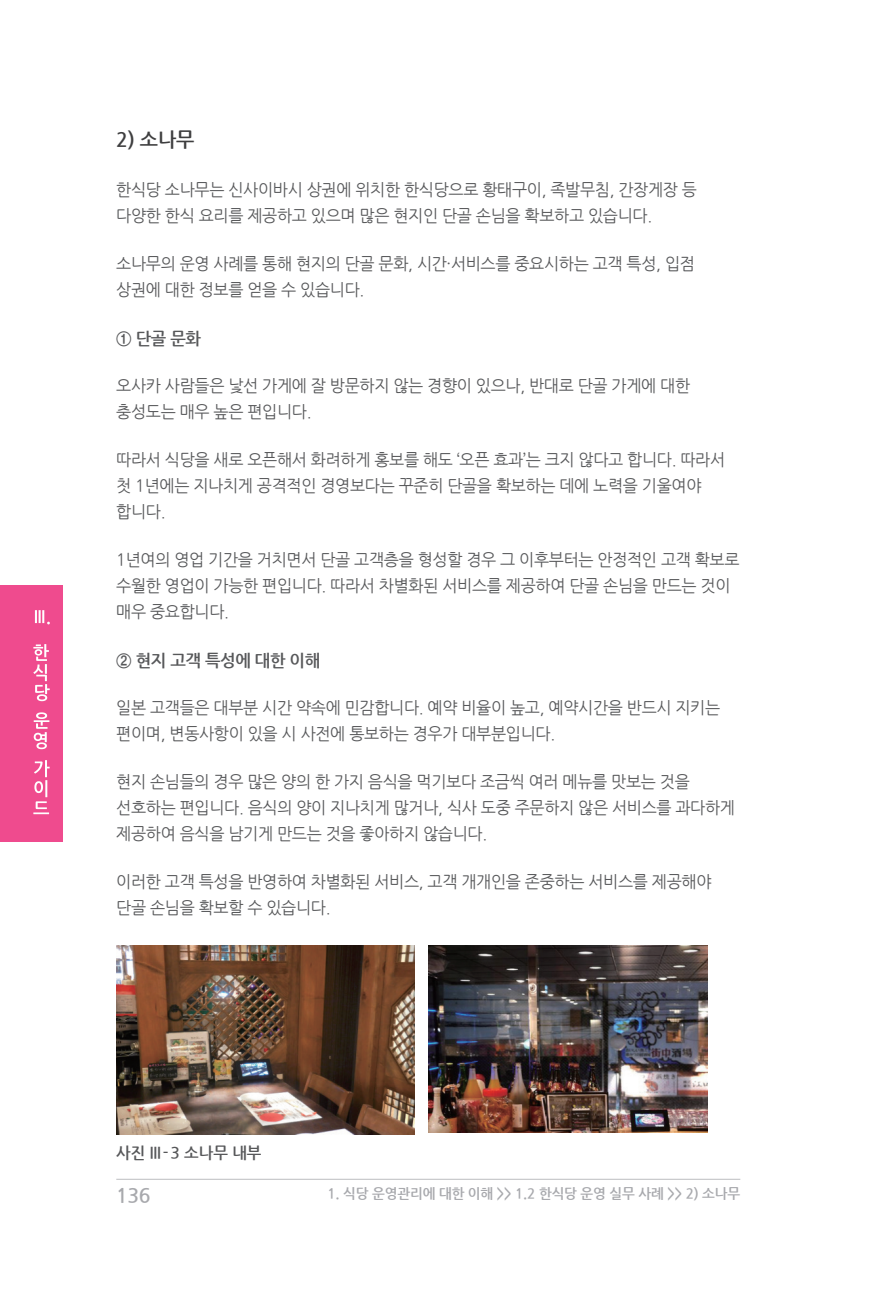
<style>
.page{position:relative;width:885px;height:1310px;background:#fff}
.page>*{position:absolute;margin:0;border:0;box-sizing:border-box;transform-origin:0 0}
._1{font:700 20px "Nanum Gothic";color:#3e3e3f}
.t1{font:700 20px "Nanum Gothic";color:#a8a9ad}
.본문강조{font:700 17px "Nanum Gothic";letter-spacing:-.02em;color:#57585a}
.본문{font:16.6px/26px "Nanum Gothic";letter-spacing:-.02em;color:#57585a}
.사진제목{font:700 16px "Nanum Gothic";color:#57585a}
.위치선정_좌{font:700 14px "Nanum Gothic";letter-spacing:-.01em;color:#a8a9ad}
</style>
<div class="page">
<hr style="left:116px;top:1178px;width:624px;height:1px;background:#bcbdc0">
<div style="left:0;top:585px;width:62px;height:256px;background:#ef4b8e"></div>
<svg style="left:35px;top:610px;width:15px;height:14px"></svg>
<svg style="left:33px;top:644px;width:17px;height:57px"></svg>
<svg style="left:34px;top:712px;width:15px;height:37px"></svg>
<svg style="left:33px;top:760px;width:17px;height:54px"></svg>
<img style="left:116px;top:945px;width:299px;height:190px">
<img style="left:428px;top:945px;width:279px;height:188px">
<p class="_1" style="left:116px;top:130px;width:79px">2) 소나무</p>
<p class="본문" style="left:116px;top:177px;width:582px">한식당 소나무는 신사이바시 상권에 위치한 한식당으로 황태구이, 족발무침, 간장게장 등 다양한 한식 요리를 제공하고 있으며 많은 현지인 단골 손님을 확보하고 있습니다.</p>
<p class="본문" style="left:116px;top:251px;width:580px">소나무의 운영 사례를 통해 현지의 단골 문화, 시간·서비스를 중요시하는 고객 특성, 입점 상권에 대한 정보를 얻을 수 있습니다.</p>
<p class="본문강조" style="left:116px;top:330px;width:86px">① 단골 문화</p>
<p class="본문" style="left:116px;top:373px;width:575px">오사카 사람들은 낯선 가게에 잘 방문하지 않는 경향이 있으나, 반대로 단골 가게에 대한 충성도는 매우 높은 편입니다.</p>
<p class="본문" style="left:116px;top:447px;width:610px">따라서 식당을 새로 오픈해서 화려하게 홍보를 해도 ‘오픈 효과’는 크지 않다고 합니다. 따라서 첫 1년에는 지나치게 공격적인 경영보다는 꾸준히 단골을 확보하는 데에 노력을 기울여야 합니다.</p>
<p class="본문" style="left:116px;top:547px;width:624px">1년여의 영업 기간을 거치면서 단골 고객층을 형성할 경우 그 이후부터는 안정적인 고객 확보로 수월한 영업이 가능한 편입니다. 따라서 차별화된 서비스를 제공하여 단골 손님을 만드는 것이 매우 중요합니다.</p>
<p class="본문강조" style="left:116px;top:652px;width:205px">② 현지 고객 특성에 대한 이해</p>
<p class="본문" style="left:116px;top:695px;width:605px">일본 고객들은 대부분 시간 약속에 민감합니다. 예약 비율이 높고, 예약시간을 반드시 지키는 편이며, 변동사항이 있을 시 사전에 통보하는 경우가 대부분입니다.</p>
<p class="본문" style="left:116px;top:769px;width:620px">현지 손님들의 경우 많은 양의 한 가지 음식을 먹기보다 조금씩 여러 메뉴를 맛보는 것을 선호하는 편입니다. 음식의 양이 지나치게 많거나, 식사 도중 주문하지 않은 서비스를 과다하게 제공하여 음식을 남기게 만드는 것을 좋아하지 않습니다.</p>
<p class="본문" style="left:116px;top:869px;width:596px">이러한 고객 특성을 반영하여 차별화된 서비스, 고객 개개인을 존중하는 서비스를 제공해야 단골 손님을 확보할 수 있습니다.</p>
<p class="사진제목" style="left:116px;top:1145px;width:147px">사진 III -3 소나무 내부</p>
<p class="t1" style="left:116px;top:1185px;width:36px">136</p>
<p class="위치선정_좌" style="left:327px;top:1186px;width:414px">1. 식당 운영관리에 대한 이해 &gt;&gt; 1.2 한식당 운영 실무 사례 &gt;&gt; 2) 소나무</p>
</div>
